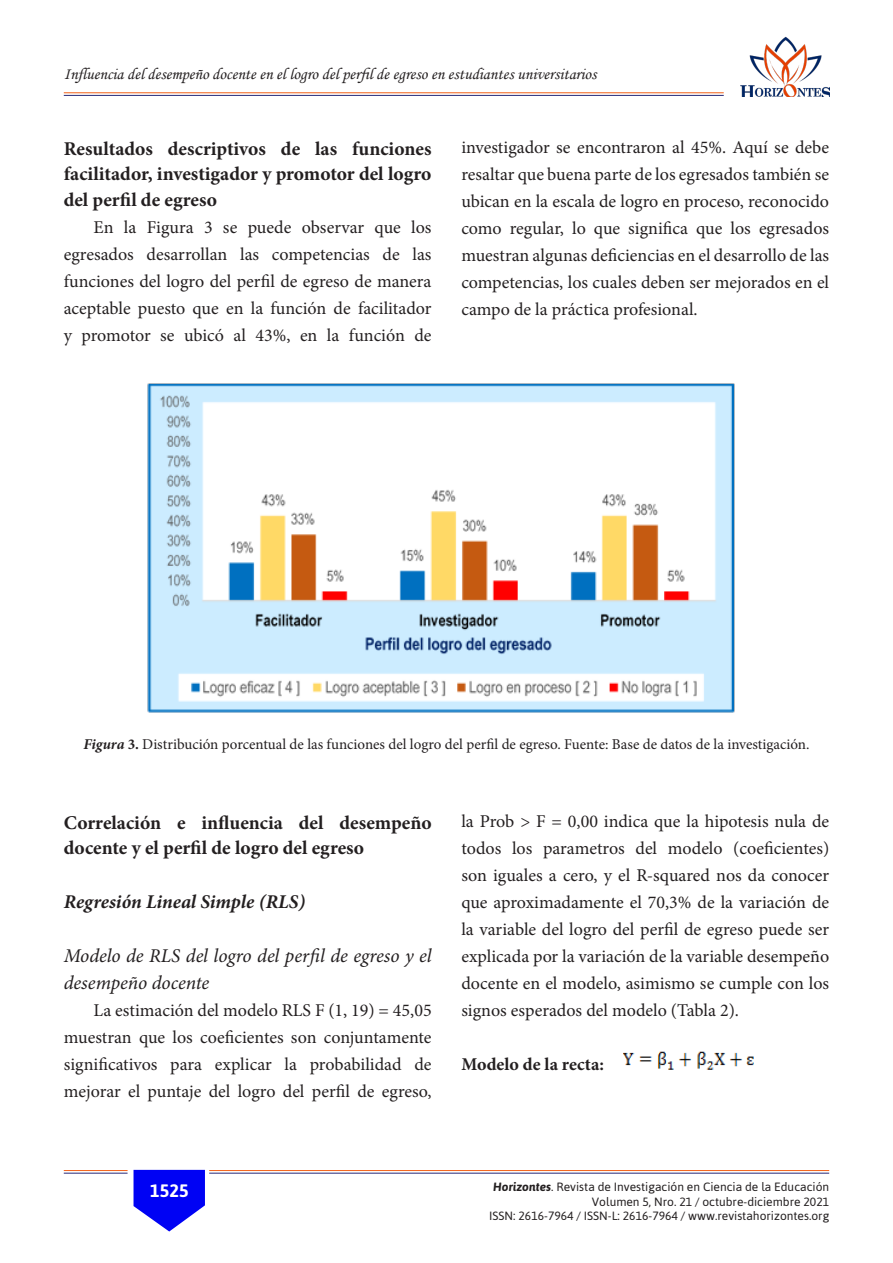
<style>
.page{position:relative;width:893px;height:1263px;background:#fff}
.page>*{position:absolute;margin:0;border:0;box-sizing:border-box;transform-origin:0 0}
.Titulo_Interno{font:700 19.5px/25.5px "Minion Pro";color:#231f20;text-align:justify}
.t1{font:italic 19.5px/27px "Minion Pro";letter-spacing:-.005em;color:#231f20}
.t2{font:italic 700 19.5px "Minion Pro";letter-spacing:-.005em;color:#231f20}
.t3{font:18px/27px "Minion Pro";color:#231f20;text-align:justify}
.t4{font:700 18px "Minion Pro";letter-spacing:.005em;color:#231f20}
.t5{font:700 18px "Asap";color:#fff}
.t6{font:16.5px "Monotype Corsiva";color:#231f20}
.t7{font:15px "Minion Pro";color:#231f20}
.t8{font:12px/14.4px "Asap";color:#231f20;text-align:right}
.s1{font-weight:700;font-style:italic}
.s2{font-weight:700}
</style>
<div class="page">
<hr style="left:209px;top:1172px;width:620px;height:2px;background:#30327d">
<hr style="left:209px;top:1170px;width:620px;height:1px;background:#f36821">
<hr style="left:64px;top:1172px;width:64px;height:2px;background:#30327d">
<hr style="left:64px;top:1170px;width:64px;height:1px;background:#f36821">
<svg style="left:134px;top:1170px;width:71px;height:61px"></svg>
<img style="left:740px;top:36px;width:89px;height:61px">
<hr style="left:64px;top:95px;width:660px;height:1px;background:#30327d">
<hr style="left:64px;top:92px;width:660px;height:1px;background:#f36821">
<img style="left:147px;top:383px;width:588px;height:330px">
<img style="left:623px;top:1051px;width:131px;height:19px">
<p class="t6" style="left:64px;top:64px;width:534px">Influencia del desempeño docente en el logro del perfil de egreso en estudiantes universitarios</p>
<p class="Titulo_Interno" style="left:64px;top:135px;width:369px">Resultados descriptivos de las funciones facilitador, investigador y promotor del logro del perfil de egreso</p>
<p class="t3" style="left:64px;top:213px;width:369px;text-indent:30px">En la Figura 3 se puede observar que los egresados desarrollan las competencias de las funciones del logro del perfil de egreso de manera aceptable puesto que en la función de facilitador y promotor se ubicó al 43%, en la función de</p>
<p class="t3" style="left:461px;top:134px;width:369px">investigador se encontraron al 45%. Aquí se debe resaltar que buena parte de los egresados también se ubican en la escala de logro en proceso, reconocido como regular, lo que significa que los egresados muestran algunas deficiencias en el desarrollo de las competencias, los cuales deben ser mejorados en el campo de la práctica profesional.</p>
<p class="t7" style="left:83px;top:734px;width:728px"><span class="s1">Figura</span> <span class="s2">3.</span> Distribución porcentual de las funciones del logro del perfil de egreso. Fuente: Base de datos de la investigación.</p>
<p class="Titulo_Interno" style="left:64px;top:809px;width:369px">Correlación e influencia del desempeño docente y el perfil de logro del egreso</p>
<p class="t2" style="left:64px;top:888px;width:243px">Regresión Lineal Simple (RLS)</p>
<p class="t1" style="left:64px;top:942px;width:369px">Modelo de RLS del logro del perfil de egreso y el desempeño docente</p>
<p class="t3" style="left:64px;top:997px;width:369px;text-indent:30px">La estimación del modelo RLS F (1, 19) = 45,05 muestran que los coeficientes son conjuntamente significativos para explicar la probabilidad de mejorar el puntaje del logro del perfil de egreso,</p>
<p class="t3" style="left:461px;top:808px;width:369px">la Prob &gt; F = 0,00 indica que la hipotesis nula de todos los parametros del modelo (coeficientes) son iguales a cero, y el R-squared nos da conocer que aproximadamente el 70,3% de la variación de la variable del logro del perfil de egreso puede ser explicada por la variación de la variable desempeño docente en el modelo, asimismo se cumple con los signos esperados del modelo (Tabla 2).</p>
<p class="t4" style="left:461px;top:1052px;width:144px">Modelo de la recta:</p>
<p class="t5" style="left:150px;top:1180px;width:40px">1525</p>
<p class="t8" style="left:489px;top:1180px;width:341px"><span class="s1">Horizontes</span>. Revista de Investigación en Ciencia de la Educación<br>Volumen 5, Nro. 21 / octubre-diciembre 2021<br>ISSN: 2616-7964 / ISSN-L: 2616-7964 / www.revistahorizontes.org</p>
</div>
